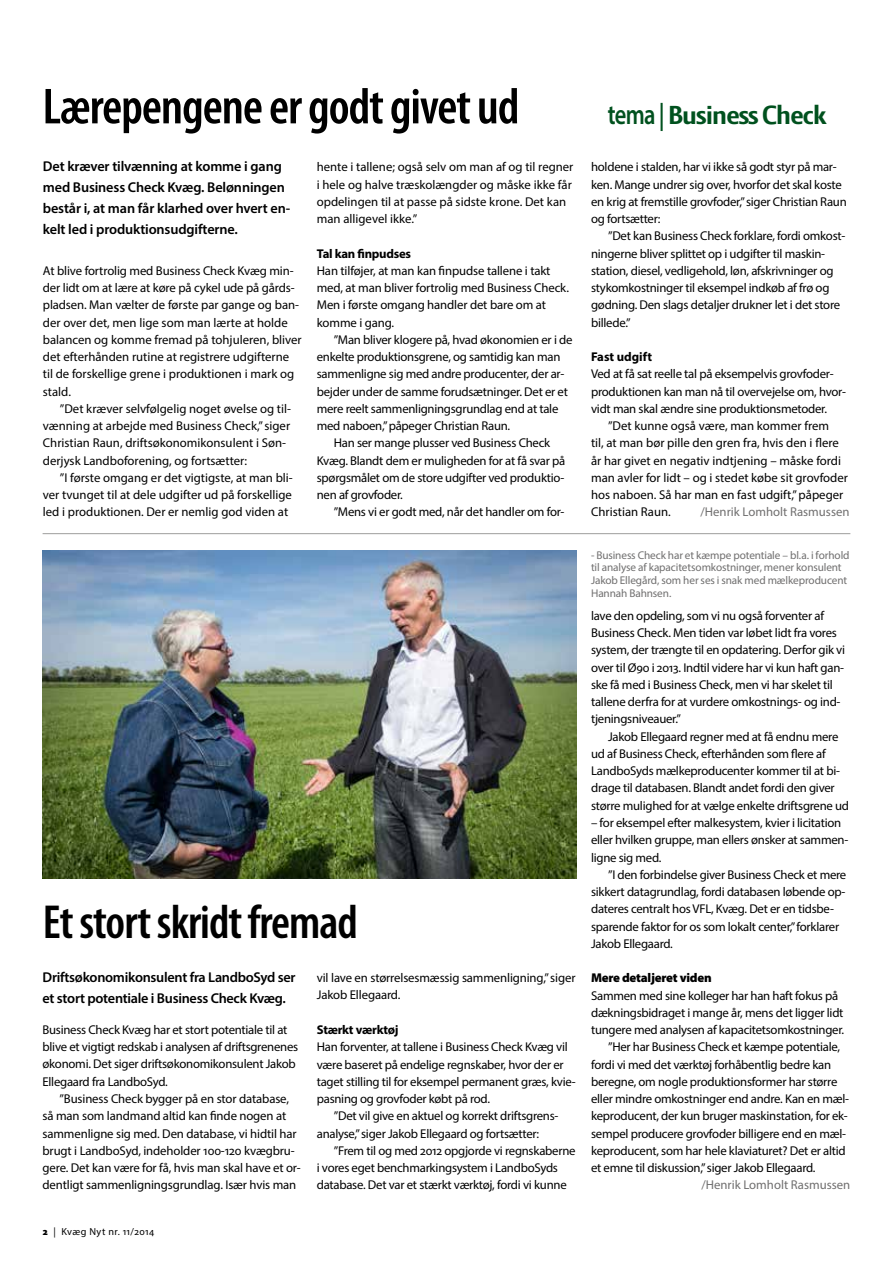
<style>
.page{position:relative;width:893px;height:1263px;background:#fff}
.page>*{position:absolute;margin:0;border:0;box-sizing:border-box;transform-origin:0 0}
.t1{font:600 condensed 51px "Myriad Pro";letter-spacing:-.02em;color:#000}
.t2{font:600 condensed 48px "Myriad Pro";letter-spacing:-.02em;color:#000}
.t3{font:700 28.2px "LF Press Sans";letter-spacing:-.03em;color:#00511e}
.t4{font:600 14.25px/21px "Myriad Pro";letter-spacing:-.01em;color:#000}
.t5{font:12.75px/17.2px "Myriad Pro";letter-spacing:-.02em;color:#000}
.t6{font:12.75px/17.2px "Myriad Pro";color:#000}
.t7{font:12.75px "Myriad Pro";color:#706f6f}
.t8{font:700 12.75px "Myriad Pro";letter-spacing:-.02em;color:#000}
.t9{font:900 12.75px "Myriad Pro";letter-spacing:-.02em;color:#000}
.t10{font:700 12.75px "Myriad Pro";color:#000}
.t11{font:11.25px/12.8px "Myriad Pro";letter-spacing:-.01em;color:#706f6f}
.t12{font:10.2px "Myriad Pro";letter-spacing:.04em;color:#000}
.s1{font-weight:900}
.s2{font-family:"Myriad Pro";font-weight:600}
</style>
<div class="page">
<hr style="left:43px;top:533px;width:807px;height:1px;background:#9d9d9c">
<img style="left:43px;top:550px;width:533px;height:329px">
<h1 class="t1" style="left:43px;top:79px;width:478px">Lærepengene er godt givet ud</h1>
<p class="t6" style="left:317px;top:158px;width:258px">hente i tallene; også selv om man af og til regner i hele og halve træskolængder og måske ikke får opdelingen til at passe på sidste krone. Det kan man alligevel ikke.”</p>
<p class="t8" style="left:317px;top:245px;width:96px">Tal kan finpudses</p>
<p class="t5" style="left:317px;top:262px;width:254px">Han tilføjer, at man kan finpudse tallene i takt med, at man bliver fortrolig med Business Check.<br>Men i første omgang handler det bare om at komme i gang.</p>
<p class="t5" style="left:334px;top:331px;width:240px">”Man bliver klogere på, hvad økonomien er i de</p>
<p class="t5" style="left:317px;top:348px;width:245px">enkelte produktionsgrene, og samtidig kan man</p>
<p class="t5" style="left:317px;top:365px;width:249px">sammenligne sig med andre producenter, der ar-</p>
<p class="t5" style="left:317px;top:383px;width:253px">bejder under de samme forudsætninger. Det er et</p>
<p class="t5" style="left:317px;top:400px;width:243px">mere reelt sammenligningsgrundlag end at tale</p>
<p class="t5" style="left:317px;top:417px;width:195px">med naboen,” påpeger Christian Raun.</p>
<p class="t5" style="left:334px;top:434px;width:218px">Han ser mange plusser ved Business Check</p>
<p class="t5" style="left:317px;top:452px;width:250px">Kvæg. Blandt dem er muligheden for at få svar på</p>
<p class="t5" style="left:317px;top:469px;width:249px">spørgsmålet om de store udgifter ved produktio-</p>
<p class="t5" style="left:317px;top:486px;width:88px">nen af grovfoder.</p>
<p class="t5" style="left:334px;top:503px;width:232px">”Mens vi er godt med, når det handler om for-</p>
<p class="t4" style="left:43px;top:156px;width:249px">Det kræver tilvænning at komme i gang med Business Check Kvæg. Belønningen består i, at man får klarhed over hvert en&shy;kelt led i produktionsudgifterne.</p>
<p class="t6" style="left:43px;top:262px;width:260px">At blive fortrolig med Business Check Kvæg min&shy;der lidt om at lære at køre på cykel ude på gårds&shy;pladsen. Man vælter de første par gange og ban&shy;der over det, men lige som man lærte at holde balancen og komme fremad på tohjuleren, bliver det efterhånden rutine at registrere udgifterne til de forskellige grene i produktionen i mark og stald.</p>
<p class="t6" style="left:43px;top:400px;width:250px;text-indent:17px">”Det kræver selvfølgelig noget øvelse og til&shy;vænning at arbejde med Business Check,” siger Christian Raun, driftsøkonomikonsulent i Søn&shy;derjysk Landboforening, og fortsætter:</p>
<p class="t5" style="left:43px;top:469px;width:251px;text-align:justify;text-indent:17px">”I første omgang er det vigtigste, at man bli&shy;ver tvunget til at dele udgifter ud på forskellige led i produktionen. Der er nemlig god viden at</p>
<h2 class="t2" style="left:43px;top:895px;width:317px">Et stort skridt fremad</h2>
<p class="t4" style="left:43px;top:966px;width:255px">Driftsøkonomikonsulent fra LandboSyd ser et stort potentiale i Business Check Kvæg.</p>
<p class="t5" style="left:43px;top:1021px;width:257px">Business Check Kvæg har et stort potentiale til at blive et vigtigt redskab i analysen af driftsgrenenes økonomi. Det siger driftsøkonomikonsulent Jakob Ellegaard fra LandboSyd.</p>
<p class="t5" style="left:43px;top:1090px;width:260px;text-indent:17px">”Business Check bygger på en stor database, så man som landmand altid kan finde nogen at sammenligne sig med. Den database, vi hidtil har brugt i LandboSyd, indeholder 100-120 kvægbru&shy;gere. Det kan være for få, hvis man skal have et or&shy;dentligt sammenligningsgrundlag. Især hvis man</p>
<p class="t12" style="left:43px;top:1225px;width:113px"><span class="s1">2</span> | Kvæg Nyt nr. 11/2014</p>
<p class="t5" style="left:317px;top:969px;width:260px">vil lave en størrelsesmæssig sammenligning,” siger<br>Jakob Ellegaard.</p>
<p class="t8" style="left:317px;top:1021px;width:83px">Stærkt værktøj</p>
<p class="t5" style="left:317px;top:1038px;width:261px">Han forventer, at tallene i Business Check Kvæg vil være baseret på endelige regnskaber, hvor der er taget stilling til for eksempel permanent græs, kvie&shy;pasning og grovfoder købt på rod.</p>
<p class="t5" style="left:317px;top:1107px;width:243px;text-indent:17px">”Det vil give en aktuel og korrekt driftsgrens&shy;analyse,” siger Jakob Ellegaard og fortsætter:</p>
<p class="t5" style="left:317px;top:1142px;width:260px;text-indent:17px">”Frem til og med 2012 opgjorde vi regnskaberne i vores eget benchmarkingsystem i LandboSyds database. Det var et stærkt værktøj, fordi vi kunne</p>
<h3 class="t3" style="left:608px;top:99px;width:220px"><span class="s2">tema |</span> Business Check</h3>
<p class="t5" style="left:591px;top:158px;width:257px">holdene i stalden, har vi ikke så godt styr på mar&shy;ken. Mange undrer sig over, hvorfor det skal koste en krig at fremstille grovfoder,” siger Christian Raun og fortsætter:</p>
<p class="t5" style="left:591px;top:227px;width:256px;text-indent:17px">”Det kan Business Check forklare, fordi omkost&shy;ningerne bliver splittet op i udgifter til maskin&shy;station, diesel, vedligehold, løn, afskrivninger og stykomkostninger til eksempel indkøb af frø og gødning. Den slags detaljer drukner let i det store billede.”</p>
<p class="t10" style="left:591px;top:349px;width:62px">Fast udgift</p>
<p class="t5" style="left:591px;top:365px;width:256px">Ved at få sat reelle tal på eksempelvis grovfoder&shy;produktionen kan man nå til overvejelse om, hvor&shy;vidt man skal ændre sine produktionsmetoder.</p>
<p class="t6" style="left:591px;top:417px;width:258px;text-indent:17px">”Det kunne også være, man kommer frem<br>til, at man bør pille den gren fra, hvis den i flere år har givet en negativ indtjening – måske fordi man avler for lidt – og i stedet købe sit grovfoder hos naboen. Så har man en fast udgift,” påpeger Christian Raun.</p>
<p class="t7" style="left:701px;top:504px;width:150px">/Henrik Lomholt Rasmussen</p>
<p class="t11" style="left:591px;top:548px;width:260px">- Business Check har et kæmpe potentiale – bl.a. i forhold til analyse af kapacitetsomkostninger, mener konsulent Jakob Ellegård, som her ses i snak med mælkeproducent Hannah Bahnsen.</p>
<p class="t5" style="left:591px;top:607px;width:256px">lave den opdeling, som vi nu også forventer af Business Check. Men tiden var løbet lidt fra vores system, der trængte til en opdatering. Derfor gik vi over til Ø90 i 2013. Indtil videre har vi kun haft gan&shy;ske få med i Business Check, men vi har skelet til tallene derfra for at vurdere omkostnings- og ind&shy;tjeningsniveauer.”</p>
<p class="t5" style="left:591px;top:728px;width:260px;text-indent:17px">Jakob Ellegaard regner med at få endnu mere ud af Business Check, efterhånden som flere af LandboSyds mælkeproducenter kommer til at bi&shy;drage til databasen. Blandt andet fordi den giver større mulighed for at vælge enkelte driftsgrene ud</p>
<p class="t5" style="left:591px;top:814px;width:259px">– for eksempel efter malkesystem, kvier i licitation eller hvilken gruppe, man ellers ønsker at sammen&shy;ligne sig med.</p>
<p class="t5" style="left:591px;top:866px;width:257px;text-indent:17px">”I den forbindelse giver Business Check et mere sikkert datagrundlag, fordi databasen løbende op&shy;dateres centralt hos VFL, Kvæg. Det er en tidsbe&shy;sparende faktor for os som lokalt center,” forklarer Jakob Ellegaard.</p>
<p class="t9" style="left:591px;top:971px;width:122px">Mere detaljeret viden</p>
<p class="t5" style="left:591px;top:986px;width:249px">Sammen med sine kolleger har han haft fokus på</p>
<p class="t5" style="left:591px;top:1004px;width:254px">dækningsbidraget i mange år, mens det ligger lidt</p>
<p class="t5" style="left:591px;top:1021px;width:255px">tungere med analysen af kapacitetsomkostninger.</p>
<p class="t5" style="left:608px;top:1038px;width:234px">”Her har Business Check et kæmpe potentiale,</p>
<p class="t5" style="left:591px;top:1055px;width:242px">fordi vi med det værktøj forhåbentlig bedre kan</p>
<p class="t5" style="left:591px;top:1073px;width:248px">beregne, om nogle produktionsformer har større</p>
<p class="t5" style="left:591px;top:1090px;width:260px">eller mindre omkostninger end andre. Kan en mæl-</p>
<p class="t5" style="left:591px;top:1107px;width:258px">keproducent, der kun bruger maskinstation, for ek-</p>
<p class="t5" style="left:591px;top:1124px;width:257px">sempel producere grovfoder billigere end en mæl-</p>
<p class="t5" style="left:591px;top:1142px;width:256px">keproducent, som har hele klaviaturet? Det er altid</p>
<p class="t5" style="left:591px;top:1159px;width:226px">et emne til diskussion,” siger Jakob Ellegaard.</p>
<p class="t7" style="left:701px;top:1177px;width:150px">/Henrik Lomholt Rasmussen</p>
</div>
